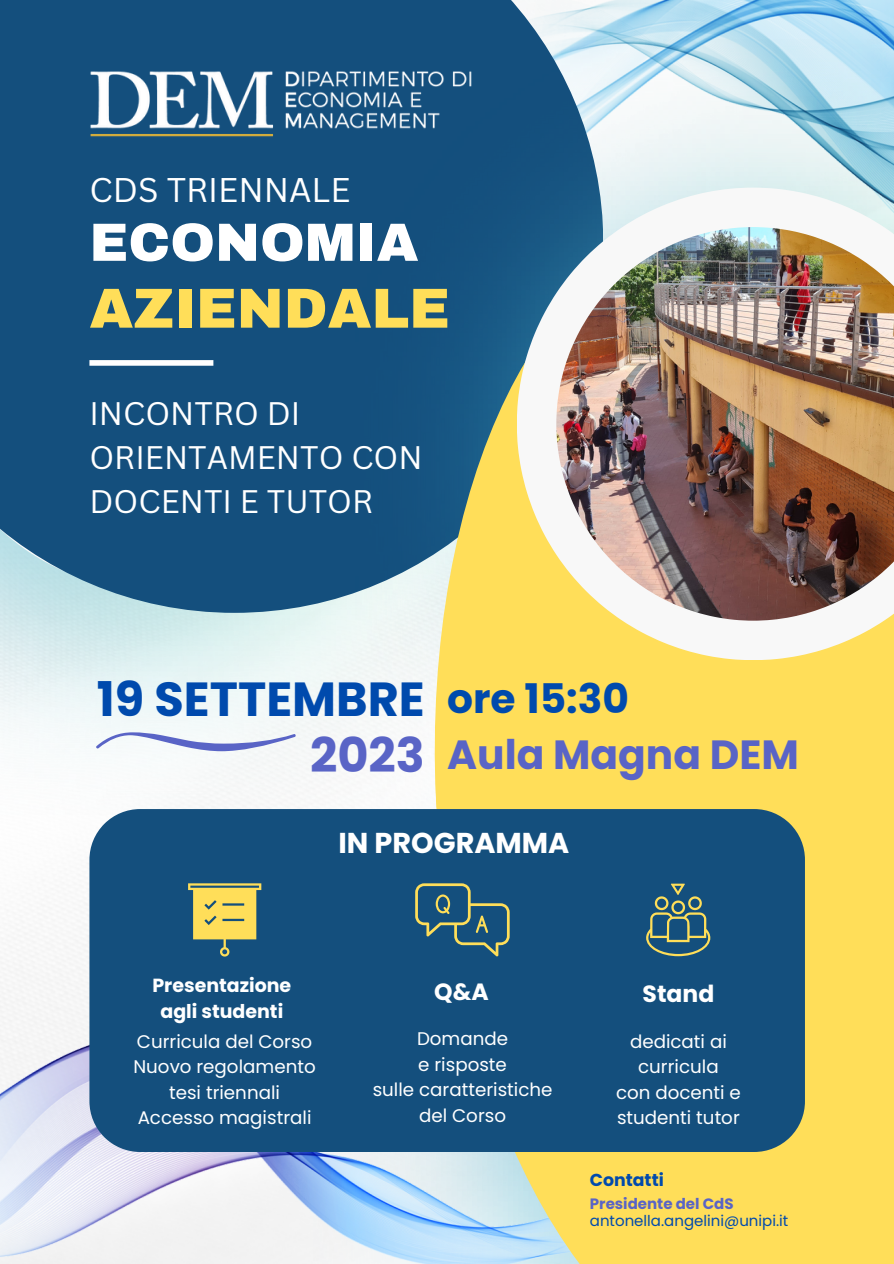
<style>
.page{position:relative;width:894px;height:1264px;background:#fff}
.page>*{position:absolute;margin:0;border:0;box-sizing:border-box;transform-origin:0 0}
.t1{font:900 56.4px "Archivo";color:#ffde59}
.t2{font:900 53.85px "Archivo";color:#fff}
.t3{font:700 47.85px "Poppins";color:#004aad}
.t4{font:700 47.85px "Poppins";color:#5964c6}
.t5{font:700 40.8px "Poppins";color:#5964c6}
.t6{font:700 40.8px "Poppins";color:#004aad}
.t7{font:33.3px "Canva Sans";color:#fff}
.t8{font:31.8px/44px "Canva Sans";color:#fff}
.t9{font:700 28.65px "Poppins";color:#fff}
.t10{font:700 23.4px "Poppins";color:#fff}
.t11{font:700 18.9px "Poppins";color:#fff}
.t12{font:18.3px/25.5px "Poppins";color:#fff;text-align:center}
.t13{font:700 17.25px "Poppins";color:#004aad}
.t14{font:15px "Poppins";color:#004aad}
.t15{font:700 15px "Poppins";color:#5964c6}
</style>
<div class="page">
<div style="left:314px;top:632px;width:42px;height:177px;background:#f4f8f7"></div>
<img style="left:603px;top:0;width:290px;height:39px">
<div style="left:0;top:0;width:603px;height:613px;background:#144f7d"></div>
<img style="left:356px;top:39px;width:537px;height:770px">
<img style="left:0;top:1035px;width:415px;height:228px">
<svg style="left:415px;top:221px;width:478px;height:1042px;background:#d9cc6f"></svg>
<svg style="left:516px;top:188px;width:377px;height:472px;fill:#f8f0f1"></svg>
<img style="left:556px;top:227px;width:337px;height:393px">
<div style="left:89px;top:360px;width:124px;height:6px;background:#fff"></div>
<div style="left:89px;top:809px;width:715px;height:342px;background:#144f7d"></div>
<img style="left:89px;top:71px;width:383px;height:66px">
<svg style="left:188px;top:883px;width:73px;height:73px;background:#a8a966"></svg>
<svg style="left:646px;top:883px;width:64px;height:73px;background:#446c75"></svg>
<svg style="left:415px;top:883px;width:94px;height:73px;background:#396577"></svg>
<svg style="left:96px;top:732px;width:199px;height:19px"></svg>
<p class="t7" style="left:89px;top:167px;width:262px">CDS TRIENNALE</p>
<p class="t2" style="left:89px;top:213px;width:330px">ECONOMIA</p>
<p class="t1" style="left:89px;top:278px;width:362px">AZIENDALE</p>
<p class="t8" style="left:89px;top:390px;width:334px">INCONTRO DI<br>ORIENTAMENTO CON<br>DOCENTI E TUTOR</p>
<p class="t3" style="left:97px;top:665px;width:329px">19 SETTEMBRE</p>
<p class="t4" style="left:310px;top:722px;width:116px">2023</p>
<p class="t6" style="left:447px;top:669px;width:183px">ore 15:30</p>
<p class="t5" style="left:447px;top:726px;width:353px">Aula Magna DEM</p>
<p class="t9" style="left:338px;top:823px;width:232px">IN PROGRAMMA</p>
<p class="t11" style="left:152px;top:972px;width:140px">Presentazione</p>
<p class="t11" style="left:160px;top:998px;width:124px">agli studenti</p>
<p class="t12" style="left:137px;top:1028px;width:177px">Curricula del Corso</p>
<p class="t12" style="left:133px;top:1054px;width:184px">Nuovo regolamento tesi triennali</p>
<p class="t12" style="left:138px;top:1104px;width:175px">Accesso magistrali</p>
<p class="t10" style="left:434px;top:975px;width:56px">Q&amp;A</p>
<p class="t10" style="left:642px;top:977px;width:73px">Stand</p>
<p class="t12" style="left:417px;top:1026px;width:93px">Domande</p>
<p class="t12" style="left:418px;top:1051px;width:90px">e risposte</p>
<p class="t12" style="left:372px;top:1076px;width:181px">sulle caratteristiche</p>
<p class="t12" style="left:419px;top:1102px;width:88px">del Corso</p>
<p class="t12" style="left:629px;top:1028px;width:98px">dedicati ai curricula</p>
<p class="t12" style="left:615px;top:1079px;width:126px;text-align:left">con docenti e studenti tutor</p>
<p class="t13" style="left:589px;top:1167px;width:75px">Contatti</p>
<p class="t15" style="left:589px;top:1193px;width:145px">Presidente del CdS</p>
<p class="t14" style="left:589px;top:1210px;width:200px">antonella.angelini@unipi.it</p>
</div>
